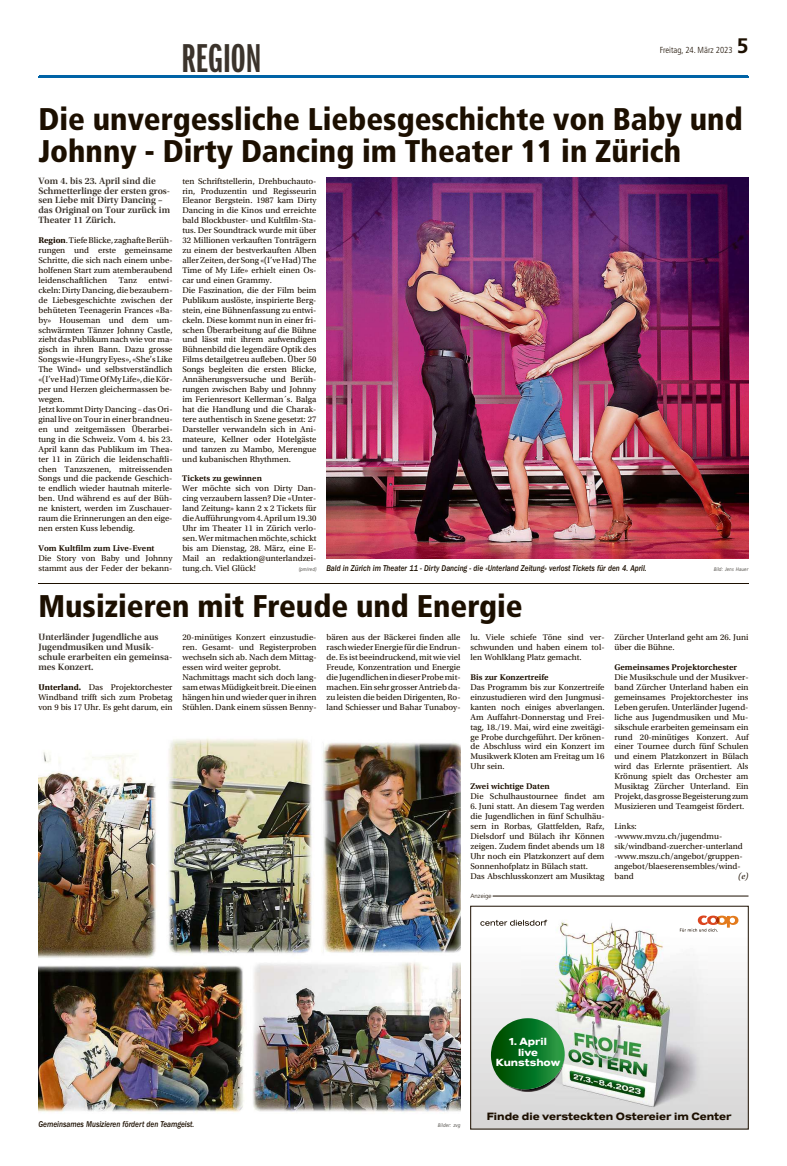
<style>
.page{position:relative;width:787px;height:1166px;background:#fff}
.page>*{position:absolute;margin:0;border:0;box-sizing:border-box;transform-origin:0 0}
.t1{font:41.82px "ITC Franklin Gothic Std Dm X Cp";color:#3b332b}
.t2{font:900 condensed 31.32px/31.3px "Frutiger LT Std";color:#1c0f00}
.t3{font:700 21px "Frutiger LT Std";color:#1c0f00}
.t4{font:700 10.67px "Coop Expanded";color:#1c0f00}
.t5{font:700 10.5px/10.5px "Coop Expanded";color:#fff;text-align:center}
.t6{font:9.54px/9.9px "Utopia Std Semibold Subh";color:#3b332b}
.t7{font:300 condensed 8.75px "Frutiger LT Std";color:#1c0f00}
.t8{font:8.66px/9.9px "Utopia Std";color:#1c0f00;text-align:justify}
.t9{font:8.66px "ITC Franklin Gothic Std Med It";color:#1c0f00;scale:.85 1}
.t10{font:8.66px "Utopia Std Semibold Capt";color:#1c0f00}
.t11{font:italic 8.66px "Utopia Std";color:#1c0f00}
.t12{font:300 6.12px "Frutiger LT Std";color:#1c0f00}
.t13{font:italic 5.25px "Frutiger LT Std";color:#615e59;scale:.85 1}
.s1{font-weight:700}
.s2{font-family:"Frutiger LT Std";font-style:italic;font-size:5.25px;color:#615e59}
</style>
<div class="page">
<img style="left:326px;top:177px;width:422px;height:382px">
<hr style="left:38px;top:583px;width:710px;height:1px;background:#1c0f00">
<img style="left:38px;top:738px;width:422px;height:374px">
<hr style="left:39px;top:76px;width:708px;height:2px;background:#0063a6">
<hr style="left:492px;top:896px;width:256px;height:1px;background:#1c0f00">
<div style="left:470px;top:906px;width:278px;height:223px;background:linear-gradient(to bottom,#fff,#d6d5d5)"></div>
<img style="left:521px;top:908px;width:186px;height:219px">
<img style="left:555px;top:914px;width:114px;height:192px">
<img style="left:490px;top:1089px;width:65px;height:3px">
<svg style="left:490px;top:1018px;width:79px;height:71px;background:#418c51"></svg>
<svg style="left:480px;top:920px;width:67px;height:6px"></svg>
<svg style="left:679px;top:915px;width:59px;height:16px"></svg>
<h1 class="t1" style="left:181px;top:33px;width:81px">REGION</h1>
<p class="t7" style="left:659px;top:45px;width:74px">Freitag, 24. März 2023</p>
<h3 class="t3" style="left:736px;top:33px;width:13px">5</h3>
<h2 class="t2" style="left:38px;top:107px;width:705px">Die unvergessliche Liebesgeschichte von Baby und<br>Johnny - Dirty Dancing im Theater 11 in Zürich</h2>
<p class="t6" style="left:38px;top:177px;width:133px">Vom 4. bis 23. April sind die<br>Schmetterlinge der ersten gros&shy;sen Liebe mit Dirty Dancing – das Original on Tour zurück im<br>Theater 11 Zürich.</p>
<p class="t8" style="left:38px;top:236px;width:135px"><span class="s1">Region</span>.TiefeBlicke,zaghafteBerüh&shy;rungen und erste gemeinsame Schritte, die sich nach einem unbe&shy;holfenen Start zum atemberaubend leidenschaftlichen</p>
<p class="t8" style="left:182px;top:177px;width:136px;text-align:left">ten Schriftstellerin, Drehbuchauto&shy;rin, Produzentin und Regisseurin Eleanor Bergstein. 1987 kam Dirty Dancing in die Kinos und erreichte bald Blockbuster- und Kultfilm-Sta&shy;tus. Der Soundtrack wurde mit über 32 Millionen verkauften Tonträgern zu einem der bestverkauften Alben allerZeiten,derSong «(I’veHad)The Time of My Life» erhielt einen Os&shy;car und einen Grammy.<br>Die Faszination, die der Film beim Publikum auslöste, inspirierte Berg&shy;stein, eine Bühnenfassung zu entwi&shy;ckeln. Diese kommt nun in einer fri&shy;schen Überarbeitung auf die Bühne und lässt mit ihrem aufwendigen Bühnenbild die legendäre Optik des Films detailgetreu aufleben. Über 50<br>Songs begleiten die ersten Blicke, Annäherungsversuche und Berüh&shy;rungen zwischen Baby und Johnny im Ferienresort Kellerman´s. Balga hat die Handlung und die Charak&shy;tere authentisch in Szene gesetzt: 27<br>Darsteller verwandeln sich in Ani&shy;mateure, Kellner oder Hotelgäste und tanzen zu Mambo, Merengue und kubanischen Rhythmen.</p>
<p class="t10" style="left:182px;top:475px;width:81px">Tickets zu gewinnen</p>
<p class="t8" style="left:182px;top:484px;width:136px">Wer möchte sich von Dirty Dan&shy;cing verzaubern lassen? Die «Unter&shy;land Zeitung» kann 2 x 2 Tickets für dieAufführungvom4.Aprilum19.30<br>Uhr im Theater 11 in Zürich verlo&shy;sen.Wermitmachenmöchte, schickt bis am Dienstag, 28. März, eine E-Mail an redaktion@unterlandzei&shy;tung.ch. Viel Glück!</p>
<p class="t8" style="left:38px;top:276px;width:136px;text-align:left;text-indent:110px">entwi&shy;ckeln:DirtyDancing,diebezaubern&shy;de Liebesgeschichte zwischen der behüteten Teenagerin Frances «Ba&shy;by» Houseman und dem um&shy;schwärmten Tänzer Johnny Castle, zieht das Publikum nach wie vor ma&shy;gisch in ihren Bann. Dazu grosse<br>Songswie«HungryEyes»,«She’sLike<br>The Wind» und selbstverständlich «(I’veHad)TimeOfMyLife»,dieKör&shy;per und Herzen gleichermassen be&shy;wegen.<br>Jetzt kommt Dirty Dancing – das Ori&shy;ginal live on Tourin einer brandneu&shy;en und zeitgemässen Überarbei&shy;tung in die Schweiz. Vom 4. bis 23.<br>April kann das Publikum im Thea&shy;ter 11 in Zürich die leidenschaftli&shy;chen Tanzszenen, mitreissenden<br>Songs und die packende Geschich&shy;te endlich wieder hautnah miterle&shy;ben. Und während es auf der Büh&shy;ne knistert, werden im Zuschauer&shy;raum die Erinnerungen an den eige&shy;nen ersten Kuss lebendig.</p>
<p class="t10" style="left:38px;top:545px;width:118px">Vom Kultfilm zum Live-Event</p>
<p class="t8" style="left:38px;top:554px;width:135px">Die Story von Baby und Johnny stammt aus der Feder der bekann-</p>
<p class="t8" style="left:119px;top:276px;width:20px">Tanz</p>
<p class="t9" style="left:298px;top:565px;width:411px"><span class="s2">(pm/red)</span> Bald in Zürich im Theater 11 - Dirty Dancing - die «Unterland Zeitung» verlost Tickets für den 4. April.</p>
<p class="t13" style="left:713px;top:567px;width:42px">Bild: Jens Hauer</p>
<h2 class="t2" style="left:38px;top:593px;width:485px">Musizieren mit Freude und Energie</h2>
<p class="t6" style="left:38px;top:633px;width:135px">Unterländer Jugendliche aus<br>Jugendmusiken und Musik&shy;schule erarbeiten ein gemeinsa&shy;mes Konzert.</p>
<p class="t8" style="left:38px;top:683px;width:135px"><span class="s1">Unterland.</span> Das Projektorchester Windband trifft sich zum Probetag von 9 bis 17 Uhr. Es geht darum, ein</p>
<p class="t8" style="left:614px;top:633px;width:135px">Zürcher Unterland geht am 26. Juni über die Bühne.</p>
<p class="t10" style="left:614px;top:664px;width:124px">Gemeinsames Projektorchester</p>
<p class="t8" style="left:614px;top:673px;width:135px">Die Musikschule und der Musikver&shy;band Zürcher Unterland haben ein gemeinsames Projektorchester ins Leben gerufen. Unterländer Jugend&shy;liche aus Jugendmusiken und Mu&shy;sikschule erarbeiten gemeinsam ein rund 20-minütiges Konzert. Auf einer Tournee durch fünf Schulen und einem Platzkonzert in Bülach wird das Erlernte präsentiert. Als Krönung spielt das Orchester am Musiktag Zürcher Unterland. Ein Projekt,dasgrosseBegeisterungzum Musizieren und Teamgeist fördert.</p>
<p class="t8" style="left:614px;top:822px;width:130px;text-align:left">Links: -wwww.mvzu.ch/jugendmu&shy;sik/windband-zuercher-unterland -www.mszu.ch/angebot/gruppen&shy;angebot/blaeserensembles/wind&shy;band</p>
<p class="t8" style="left:182px;top:633px;width:135px;text-align:left">20-minütiges Konzert einzustudie&shy;ren. Gesamt- und Registerproben wechseln sich ab. Nach dem Mittag&shy;essen wird weiter geprobt.<br>Nachmittags macht sich doch lang&shy;sametwasMüdigkeitbreit.Die einen hängen hin und wieder quer in ihren Stühlen. Dank einem süssen Benny-</p>
<p class="t8" style="left:326px;top:633px;width:135px">bären aus der Bäckerei finden alle raschwiederEnergie fürdieEndrun&shy;de. Es ist beeindruckend, mit wie viel Freude, Konzentration und Energie dieJugendlichenindieserProbemit&shy;machen.Einsehr grosserAntriebda&shy;zu leisten die beiden Dirigenten, Ro&shy;land Schiesser und Bahar Tunaboy-</p>
<p class="t8" style="left:470px;top:633px;width:135px">lu. Viele schiefe Töne sind ver&shy;schwunden und haben einem tol&shy;len Wohlklang Platz gemacht.</p>
<p class="t10" style="left:470px;top:674px;width:80px">Bis zur Konzertreife</p>
<p class="t8" style="left:470px;top:683px;width:135px">Das Programm bis zur Konzertreife einzustudieren wird den Jungmusi&shy;kanten noch einiges abverlangen.<br>Am Auffahrt-Donnerstag und Frei&shy;tag, 18./19. Mai, wird eine zweitägi&shy;ge Probe durchgeführt. Der krönen&shy;de Abschluss wird ein Konzert im Musikwerk Kloten am Freitag um 16<br>Uhr sein.</p>
<p class="t10" style="left:470px;top:783px;width:81px">Zwei wichtige Daten</p>
<p class="t8" style="left:470px;top:792px;width:135px">Die Schulhaustournee findet am</p>
<p class="t8" style="left:470px;top:802px;width:135px;text-align:left">6. Juni statt. An diesem Tag werden die Jugendlichen in fünf Schulhäu&shy;sern in Rorbas, Glattfelden, Rafz, Dielsdorf und Bülach ihr Können zeigen. Zudem findet abends um 18<br>Uhr noch ein Platzkonzert auf dem Sonnenhofplatz in Bülach statt.<br>Das Abschlusskonzert am Musiktag</p>
<p class="t11" style="left:738px;top:870px;width:12px">(e)</p>
<p class="t12" style="left:470px;top:892px;width:23px">Anzeige</p>
<p class="t9" style="left:38px;top:1121px;width:185px">Gemeinsames Musizieren fördert den Teamgeist.</p>
<p class="t13" style="left:437px;top:1123px;width:28px">Bilder: zvg</p>
<p class="t5" style="left:495px;top:1037px;width:66px">1. April<br>live<br>Kunstshow</p>
<p class="t4" style="left:487px;top:1113px;width:246px">Finde die versteckten Ostereier im Center</p>
</div>
